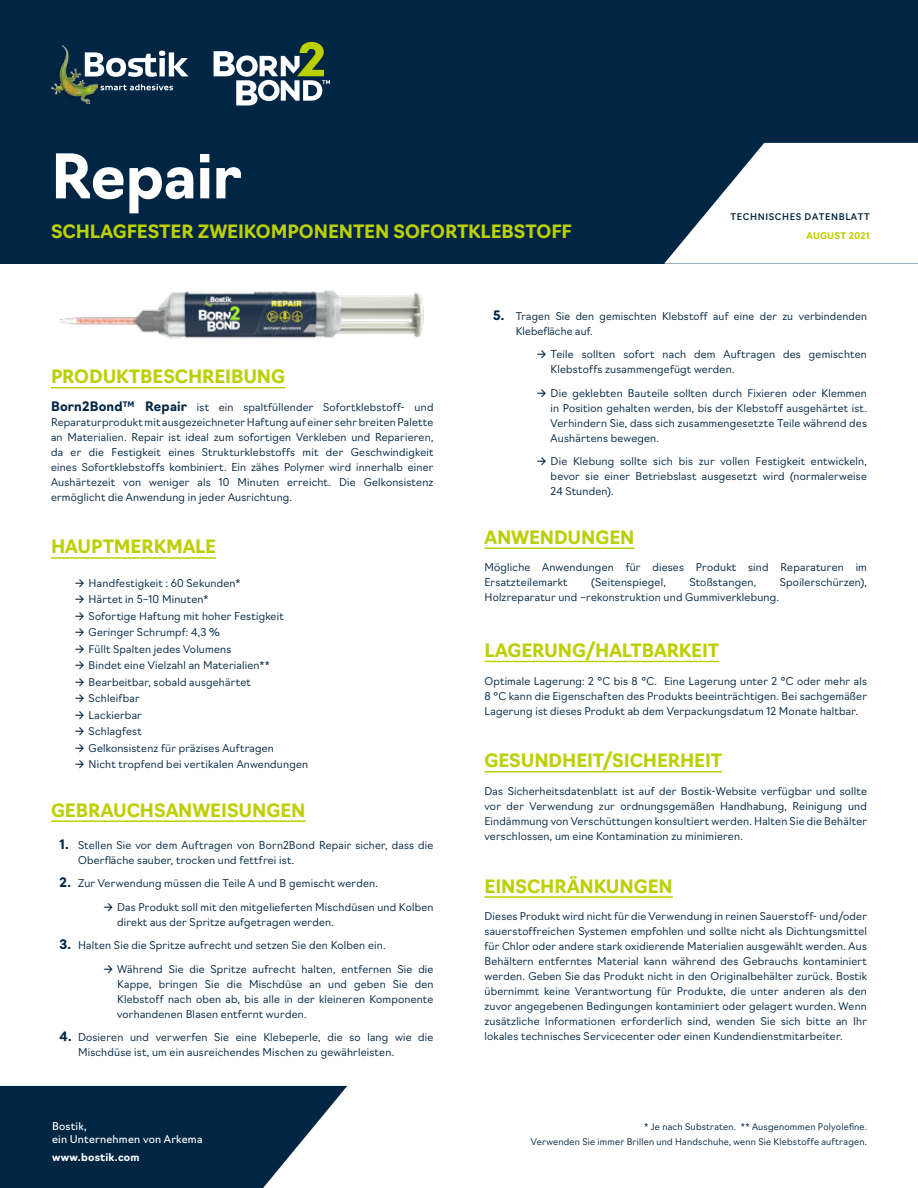
<style>
.page{position:relative;width:918px;height:1188px;background:#fff}
.page>*{position:absolute;margin:0;border:0;box-sizing:border-box;transform-origin:0 0}
.t1{font:700 60px "Navigo";letter-spacing:-.005em;color:#fff}
.t2{font:700 18px "Navigo";letter-spacing:-.005em;color:#bccf00}
.t3{font:300 10.5px/15px "Navigo";letter-spacing:.02em;color:#002644;text-align:justify}
.t4{font:10.5px/13.5px "Navigo";letter-spacing:.02em;color:#fff}
.t5{font:700 10.5px "Navigo";letter-spacing:.02em;color:#fff}
.t6{font:300 9px/15px "Navigo";letter-spacing:.025em;color:#002644;text-align:right}
.t7{font:500 9px "Navigo";letter-spacing:.07em;color:#002644}
.t8{font:700 9px "Navigo";letter-spacing:.03em;color:#bccf00}
.s1{font-weight:700;font-size:12.75px}
</style>
<div class="page">
<hr style="left:51px;top:387px;width:234px;height:1px;background:#bccf00">
<hr style="left:51px;top:557px;width:165px;height:2px;background:#bccf00">
<hr style="left:51px;top:820px;width:255px;height:2px;background:#bccf00">
<svg style="left:0;top:1086px;width:347px;height:102px;background:#1e405a"></svg>
<hr style="left:485px;top:547px;width:150px;height:2px;background:#bccf00">
<hr style="left:485px;top:661px;width:234px;height:1px;background:#bccf00">
<hr style="left:485px;top:771px;width:237px;height:2px;background:#bccf00">
<hr style="left:485px;top:896px;width:188px;height:2px;background:#bccf00">
<div style="left:0;top:0;width:918px;height:264px;background:#002644"></div>
<svg style="left:664px;top:143px;width:254px;height:121px"></svg>
<img style="left:59px;top:290px;width:365px;height:49px">
<svg style="left:214px;top:42px;width:116px;height:63px"></svg>
<img style="left:51px;top:45px;width:46px;height:59px">
<svg style="left:101px;top:84px;width:72px;height:6px"></svg>
<svg style="left:85px;top:51px;width:104px;height:26px"></svg>
<h1 class="t1" style="left:51px;top:129px;width:192px">Repair</h1>
<h2 class="t2" style="left:51px;top:217px;width:522px">SCHLAGFESTER ZWEIKOMPONENTEN SOFORTKLEBSTOFF</h2>
<p class="t7" style="left:731px;top:210px;width:141px">TECHNISCHES DATENBLATT</p>
<p class="t8" style="left:806px;top:229px;width:65px">AUGUST 2021</p>
<h2 class="t2" style="left:51px;top:363px;width:236px">PRODUKTBESCHREIBUNG</h2>
<p class="t3" style="left:51px;top:399px;width:384px"><span class="s1">Born2Bond</span><sup>TM</sup> <span class="s1">Repair</span> ist ein spaltfüllender Sofortklebstoff- und Reparaturprodukt mit ausgezeichneter Haftung auf einer sehr breiten Palette an Materialien. Repair ist ideal zum sofortigen Verkleben und Reparieren, da er die Festigkeit eines Strukturklebstoffs mit der Geschwindigkeit eines Sofortklebstoffs kombiniert. Ein zähes Polymer wird innerhalb einer Aushärtezeit von weniger als 10 Minuten erreicht. Die Gelkonsistenz ermöglicht die Anwendung in jeder Ausrichtung.</p>
<h2 class="t2" style="left:51px;top:533px;width:167px">HAUPTMERKMALE</h2>
<p class="t3" style="left:74px;top:575px;width:168px">→ Handfestigkeit : 60 Sekunden*</p>
<p class="t3" style="left:74px;top:591px;width:136px">→ Härtet in 5–10 Minuten*</p>
<p class="t3" style="left:74px;top:608px;width:212px">→ Sofortige Haftung mit hoher Festigkeit</p>
<p class="t3" style="left:74px;top:624px;width:148px">→ Geringer Schrumpf: 4,3 %</p>
<p class="t3" style="left:74px;top:641px;width:159px">→ Füllt Spalten jedes Volumens</p>
<p class="t3" style="left:74px;top:657px;width:198px">→ Bindet eine Vielzahl an Materialien**</p>
<p class="t3" style="left:74px;top:674px;width:179px">→ Bearbeitbar, sobald ausgehärtet</p>
<p class="t3" style="left:74px;top:690px;width:68px">→ Schleifbar</p>
<p class="t3" style="left:74px;top:707px;width:70px">→ Lackierbar</p>
<p class="t3" style="left:74px;top:723px;width:70px">→ Schlagfest</p>
<p class="t3" style="left:74px;top:740px;width:202px">→ Gelkonsistenz für präzises Auftragen</p>
<p class="t3" style="left:74px;top:756px;width:236px">→ Nicht tropfend bei vertikalen Anwendungen</p>
<h2 class="t2" style="left:51px;top:796px;width:256px">GEBRAUCHSANWEISUNGEN</h2>
<p class="t3" style="left:78px;top:837px;width:357px;text-indent:-18px"><span class="s1">1.</span> Stellen Sie vor dem Auftragen von Born2Bond Repair sicher, dass die<br>Oberfläche sauber, trocken und fettfrei ist.</p>
<p class="t3" style="left:60px;top:875px;width:320px"><span class="s1">2.</span> Zur Verwendung müssen die Teile A und B gemischt werden.</p>
<p class="t3" style="left:117px;top:899px;width:318px;text-indent:-15px">→ Das Produkt soll mit den mitgelieferten Mischdüsen und Kolben direkt aus der Spritze aufgetragen werden.</p>
<p class="t3" style="left:60px;top:937px;width:327px"><span class="s1">3.</span> Halten Sie die Spritze aufrecht und setzen Sie den Kolben ein.</p>
<p class="t3" style="left:117px;top:961px;width:318px;text-indent:-15px">→ Während Sie die Spritze aufrecht halten, entfernen Sie die Kappe, bringen Sie die Mischdüse an und geben Sie den Klebstoff nach oben ab, bis alle in der kleineren Komponente vorhandenen Blasen entfernt wurden.</p>
<p class="t3" style="left:78px;top:1029px;width:357px;text-indent:-18px"><span class="s1">4.</span> Dosieren und verwerfen Sie eine Klebeperle, die so lang wie die<br>Mischdüse ist, um ein ausreichendes Mischen zu gewährleisten.</p>
<p class="t4" style="left:52px;top:1119px;width:152px">Bostik,<br>ein Unternehmen von Arkema</p>
<p class="t5" style="left:52px;top:1149px;width:89px">www.bostik.com</p>
<p class="t3" style="left:516px;top:308px;width:353px;text-indent:-23px"><span class="s1">5.</span> Tragen Sie den gemischten Klebstoff auf eine der zu verbindenden<br>Klebefläche auf.</p>
<p class="t3" style="left:551px;top:346px;width:318px;text-indent:-15px">→ Teile sollten sofort nach dem Auftragen des gemischten<br>Klebstoffs zusammengefügt werden.</p>
<p class="t3" style="left:551px;top:385px;width:318px;text-indent:-15px">→ Die geklebten Bauteile sollten durch Fixieren oder Klemmen in Position gehalten werden, bis der Klebstoff ausgehärtet ist.<br>Verhindern Sie, dass sich zusammengesetzte Teile während des Aushärtens bewegen.</p>
<p class="t3" style="left:551px;top:453px;width:318px;text-indent:-15px">→ Die Klebung sollte sich bis zur vollen Festigkeit entwickeln, bevor sie einer Betriebslast ausgesetzt wird (normalerweise 24 Stunden).</p>
<h2 class="t2" style="left:485px;top:523px;width:152px">ANWENDUNGEN</h2>
<p class="t3" style="left:485px;top:559px;width:384px">Mögliche Anwendungen für dieses Produkt sind Reparaturen im<br>Ersatzteilemarkt</p>
<p class="t3" style="left:591px;top:574px;width:76px">(Seitenspiegel,</p>
<p class="t3" style="left:689px;top:574px;width:68px">Stoßstangen,</p>
<p class="t3" style="left:780px;top:574px;width:89px">Spoilerschürzen),</p>
<p class="t3" style="left:485px;top:589px;width:296px">Holzreparatur und –rekonstruktion und Gummiverklebung.</p>
<h2 class="t2" style="left:485px;top:636px;width:236px">LAGERUNG/HALTBARKEIT</h2>
<p class="t3" style="left:484px;top:673px;width:384px">Optimale Lagerung: 2 °C bis 8 °C. Eine Lagerung unter 2 °C oder mehr als 8 °C kann die Eigenschaften des Produkts beeinträchtigen. Bei sachgemäßer Lagerung ist dieses Produkt ab dem Verpackungsdatum 12 Monate haltbar.</p>
<h2 class="t2" style="left:485px;top:747px;width:239px">GESUNDHEIT/SICHERHEIT</h2>
<p class="t3" style="left:485px;top:783px;width:384px">Das Sicherheitsdatenblatt ist auf der Bostik-Website verfügbar und sollte vor der Verwendung zur ordnungsgemäßen Handhabung, Reinigung und Eindämmung von Verschüttungen konsultiert werden. Halten Sie die Behälter verschlossen, um eine Kontamination zu minimieren.</p>
<h2 class="t2" style="left:485px;top:872px;width:190px">EINSCHRÄNKUNGEN</h2>
<p class="t3" style="left:485px;top:908px;width:384px">Dieses Produkt wird nicht für die Verwendung in reinen Sauerstoff- und/oder sauerstoffreichen Systemen empfohlen und sollte nicht als Dichtungsmittel für Chlor oder andere stark oxidierende Materialien ausgewählt werden. Aus Behältern entferntes Material kann während des Gebrauchs kontaminiert werden. Geben Sie das Produkt nicht in den Originalbehälter zurück. Bostik übernimmt keine Verantwortung für Produkte, die unter anderen als den zuvor angegebenen Bedingungen kontaminiert oder gelagert wurden. Wenn zusätzliche Informationen erforderlich sind, wenden Sie sich bitte an Ihr lokales technisches Servicecenter oder einen Kundendienstmitarbeiter.</p>
<p class="t6" style="left:531px;top:1118px;width:338px">* Je nach Substraten. ** Ausgenommen Polyolefine.<br>Verwenden Sie immer Brillen und Handschuhe, wenn Sie Klebstoffe auftragen.</p>
</div>
